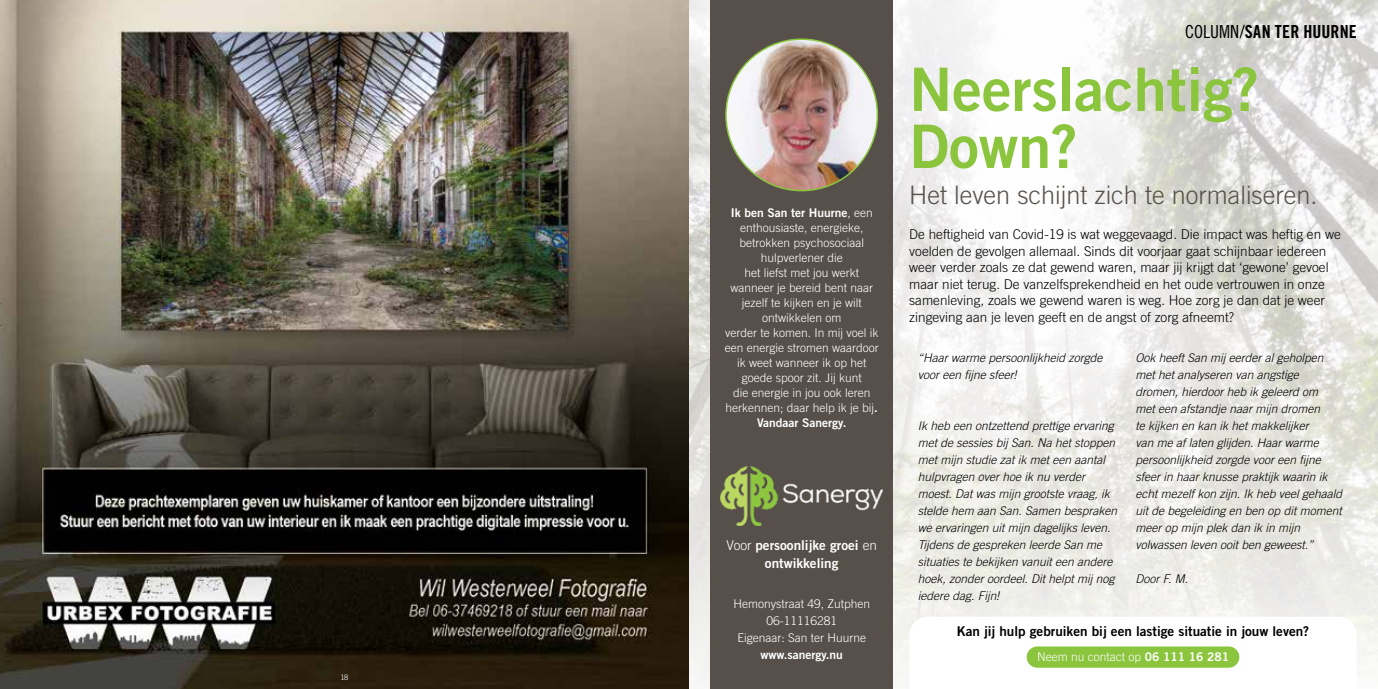
<style>
.page{position:relative;width:1378px;height:689px;background:#fff}
.page>*{position:absolute;margin:0;border:0;box-sizing:border-box;transform-origin:0 0}
.t1{font:60px/57px "Trade Gothic LT Std Bd 2";color:#8bc53d}
.t2{font:300 25.5px "Trade Gothic LT Std";color:#57504a}
.t3{font:18px "Trade Gothic LT Std Bd Cn 20";letter-spacing:.01em;color:#000}
.t4{font:300 13.5px/16.5px "Trade Gothic LT Std";color:#000}
.t5{font:13.5px "Trade Gothic LT Std Bd 2";color:#000}
.t6{font:13.5px/18px "Trade Gothic LT Std Bd 2";color:#fff;text-align:center}
.t7{font:italic 300 12px/17px "Trade Gothic LT Std";color:#000}
.t8{font:300 12px/15px "Trade Gothic LT Std";color:#fff;text-align:center}
.t9{font:12px "Trade Gothic LT Std Bd 2";color:#fff}
.t10{font:300 7.5px "Trade Gothic LT Std";color:#fff}
.s1{font-family:"Trade Gothic LT Std";font-weight:300}
.s2{font-family:"Trade Gothic LT Std Bd 2";font-weight:400}
.s3{font-family:"Trade Gothic LT Std Cn 18"}
</style>
<div class="page">
<img style="left:0;top:0;width:1378px;height:689px">
<div style="left:710px;top:0;width:183px;height:689px;background:#57504a"></div>
<img style="left:721px;top:466px;width:161px;height:59px">
<svg style="left:909px;top:617px;width:447px;height:72px"></svg>
<div style="left:1026px;top:646px;width:213px;height:22px;background:#8bc53d;border-radius:11px"></div>
<img style="left:726px;top:39px;width:151px;height:152px;border-radius:76px">
<p class="t10" style="left:340px;top:672px;width:9px">18</p>
<p class="t9" style="left:730px;top:205px;width:143px">Ik ben San ter Huurne<span class="s1">, een</span></p>
<p class="t8" style="left:725px;top:220px;width:155px">enthousiaste, energieke, betrokken psychosociaal hulpverlener die<br>het liefst met jou werkt wanneer je bereid bent naar jezelf te kijken en je wilt ontwikkelen om<br>verder te komen. In mij voel ik een energie stromen waardoor ik weet wanneer ik op het goede spoor zit. Jij kunt<br>die energie in jou ook leren herkennen; daar help ik je bij<span class="s2">.</span></p>
<p class="t9" style="left:757px;top:415px;width:91px">Vandaar Sanergy.</p>
<p class="t6" style="left:726px;top:536px;width:152px"><span class="s1">Voor</span> persoonlijke groei <span class="s1">en </span>ontwikkeling</p>
<p class="t8" style="left:733px;top:595px;width:138px;line-height:17px">Hemonystraat 49, Zutphen<br>06-11116281<br>Eigenaar: San ter Huurne</p>
<p class="t9" style="left:760px;top:647px;width:84px">www.sanergy.nu</p>
<h3 class="t3" style="left:1185px;top:21px;width:173px"><span class="s3">COLUMN/</span>SAN TER HUURNE</h3>
<h1 class="t1" style="left:909px;top:60px;width:351px">Neerslachtig?<br>Down?</h1>
<h2 class="t2" style="left:909px;top:180px;width:410px">Het leven schijnt zich te normaliseren.</h2>
<p class="t4" style="left:909px;top:226px;width:433px">De heftigheid van Covid-19 is wat weggevaagd. Die impact was heftig en we voelden de gevolgen allemaal. Sinds dit voorjaar gaat schijnbaar iedereen weer verder zoals ze dat gewend waren, maar jij krijgt dat ‘gewone’ gevoel maar niet terug. De vanzelfsprekendheid en het oude vertrouwen in onze samenleving, zoals we gewend waren is weg. Hoe zorg je dan dat je weer zingeving aan je leven geeft en de angst of zorg afneemt?</p>
<p class="t7" style="left:918px;top:349px;width:186px">“Haar warme persoonlijkheid zorgde voor een fijne sfeer!</p>
<p class="t7" style="left:1135px;top:349px;width:208px">Ook heeft San mij eerder al geholpen met het analyseren van angstige dromen, hierdoor heb ik geleerd om<br>met een afstandje naar mijn dromen<br>te kijken en kan ik het makkelijker<br>van me af laten glijden. Haar warme persoonlijkheid zorgde voor een fijne sfeer in haar knusse praktijk waarin ik echt mezelf kon zijn. Ik heb veel gehaald uit de begeleiding en ben op dit moment meer op mijn plek dan ik in mijn volwassen leven ooit ben geweest.”</p>
<p class="t7" style="left:1135px;top:570px;width:54px">Door F. M.</p>
<p class="t7" style="left:918px;top:417px;width:201px">Ik heb een ontzettend prettige ervaring met de sessies bij San. Na het stoppen met mijn studie zat ik met een aantal hulpvragen over hoe ik nu verder moest. Dat was mijn grootste vraag, ik stelde hem aan San. Samen bespraken we ervaringen uit mijn dagelijks leven.<br>Tijdens de gespreken leerde San me situaties te bekijken vanuit een andere hoek, zonder oordeel. Dit helpt mij nog iedere dag. Fijn!</p>
<p class="t5" style="left:956px;top:623px;width:354px">Kan jij hulp gebruiken bij een lastige situatie in jouw leven?</p>
<p class="t8" style="left:1037px;top:649px;width:193px">Neem nu contact op <span class="s2">06 111 16 281</span></p>
</div>
